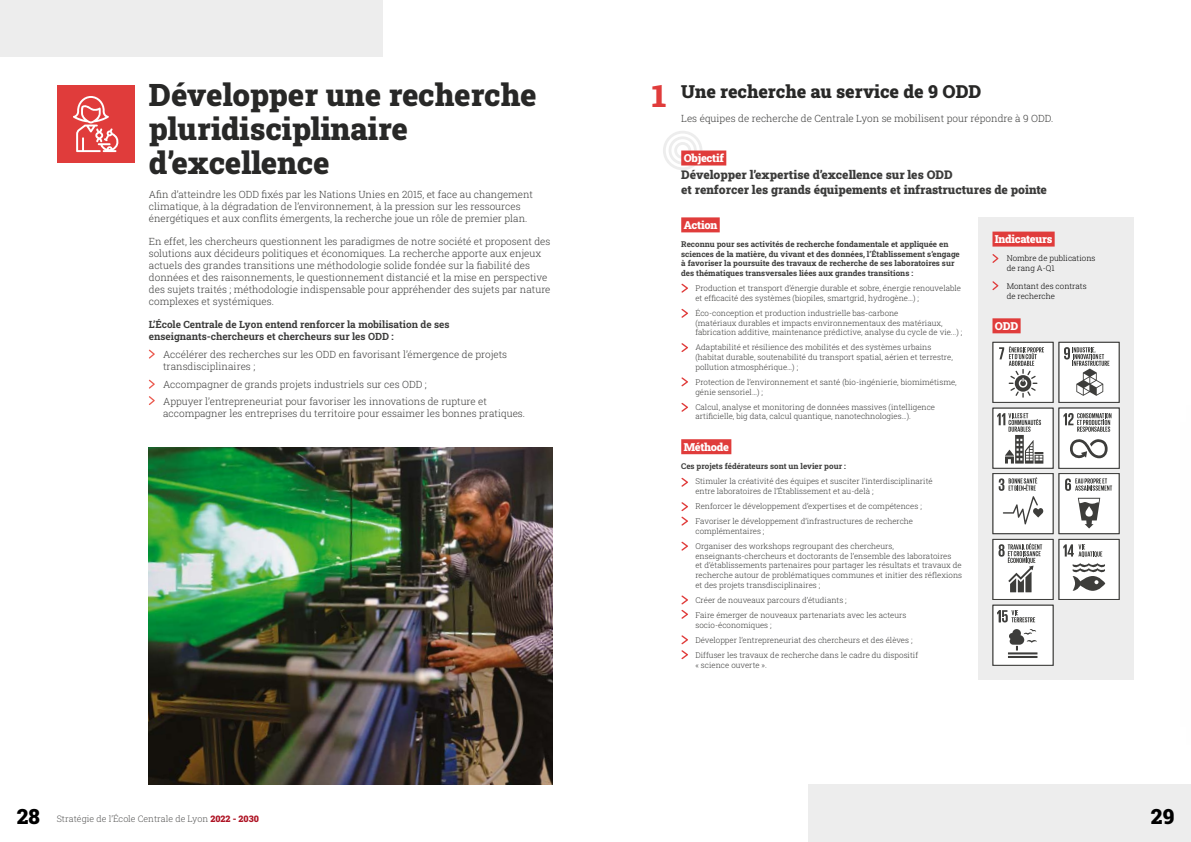
<style>
.page{position:relative;width:1191px;height:842px;background:#fff}
.page>*{position:absolute;margin:0;border:0;box-sizing:border-box;transform-origin:0 0}
.t1{font:900 31px/34px "Roboto Slab";color:#282827}
.t2{font:900 31px "Roboto Slab";color:#e03c3b}
.t3{font:900 21px "Roboto Slab";color:#000}
.t4{font:900 18px "Roboto Slab";color:#282827}
.t5{font:900 12px/14.4px "Roboto Slab";color:#3c3c3b}
.t6{font:900 11px "Roboto Slab";letter-spacing:-.02em;color:#fff}
.t7{font:300 10px/12px "Roboto Slab";color:#3c3c3b}
.t8{font:700 10px/12px "Roboto Slab";color:#3c3c3b}
.t9{font:300 9px "Roboto Slab";color:#575756}
.t10{font:300 8px/9.6px "Roboto Slab";color:#3c3c3b}
.t11{font:700 8px/9.6px "Roboto Slab";color:#3c3c3b}
.t12{font:300 8px/9.6px "Roboto Slab";color:#000}
.s1{font-weight:900;color:#ae1324}
</style>
<div class="page">
<div style="left:808px;top:785px;width:383px;height:57px;background:#ededed"></div>
<div style="left:0;top:0;width:383px;height:57px;background:#ededed"></div>
<div style="left:1154px;top:331px;width:37px;height:487px;background:#000;opacity:.75"></div>
<div style="left:57px;top:85px;width:78px;height:78px;background:#e03c3b"></div>
<img style="left:149px;top:448px;width:403px;height:337px">
<svg style="left:663px;top:131px;width:39px;height:39px"></svg>
<div style="left:681px;top:150px;width:45px;height:15px;background:#e03c3b"></div>
<div style="left:681px;top:217px;width:38px;height:15px;background:#e03c3b"></div>
<div style="left:681px;top:439px;width:50px;height:15px;background:#e03c3b"></div>
<svg style="left:681px;top:284px;width:7px;height:9px"></svg>
<div style="left:978px;top:217px;width:155px;height:462px;background:#ededed"></div>
<div style="left:992px;top:232px;width:62px;height:15px;background:#e03c3b"></div>
<div style="left:992px;top:318px;width:28px;height:15px;background:#e03c3b"></div>
<svg style="left:681px;top:309px;width:7px;height:9px"></svg>
<svg style="left:681px;top:343px;width:7px;height:9px"></svg>
<svg style="left:681px;top:377px;width:7px;height:9px"></svg>
<svg style="left:681px;top:403px;width:7px;height:9px"></svg>
<svg style="left:992px;top:254px;width:6px;height:9px"></svg>
<svg style="left:992px;top:281px;width:6px;height:9px"></svg>
<svg style="left:149px;top:350px;width:6px;height:9px"></svg>
<svg style="left:149px;top:380px;width:6px;height:9px"></svg>
<svg style="left:73px;top:96px;width:46px;height:56px"></svg>
<svg style="left:149px;top:396px;width:6px;height:9px"></svg>
<svg style="left:681px;top:478px;width:7px;height:9px"></svg>
<svg style="left:681px;top:502px;width:7px;height:9px"></svg>
<svg style="left:681px;top:517px;width:7px;height:9px"></svg>
<svg style="left:681px;top:542px;width:7px;height:9px"></svg>
<svg style="left:681px;top:595px;width:7px;height:9px"></svg>
<svg style="left:681px;top:610px;width:7px;height:9px"></svg>
<svg style="left:681px;top:635px;width:7px;height:9px"></svg>
<svg style="left:681px;top:650px;width:7px;height:9px"></svg>
<div style="left:1058px;top:408px;width:61px;height:61px;background:#fff;border:1px solid #3d3d3b"></div>
<svg style="left:1070px;top:439px;width:37px;height:20px"></svg>
<svg style="left:1063px;top:413px;width:48px;height:19px"></svg>
<div style="left:992px;top:342px;width:61px;height:61px;background:#fff;border:1px solid #3d3d3b"></div>
<svg style="left:999px;top:346px;width:45px;height:52px"></svg>
<div style="left:1058px;top:473px;width:61px;height:61px;background:#fff;border:1px solid #3d3d3b"></div>
<svg style="left:1077px;top:498px;width:23px;height:30px"></svg>
<svg style="left:1065px;top:478px;width:47px;height:13px"></svg>
<div style="left:1058px;top:342px;width:61px;height:61px;background:#fff;border:1px solid #3d3d3b"></div>
<svg style="left:1064px;top:347px;width:45px;height:49px"></svg>
<div style="left:992px;top:408px;width:61px;height:61px;background:#fff;border:1px solid #3d3d3b"></div>
<svg style="left:997px;top:413px;width:46px;height:51px"></svg>
<div style="left:992px;top:473px;width:61px;height:61px;background:#fff;border:1px solid #3d3d3b"></div>
<svg style="left:998px;top:477px;width:45px;height:47px"></svg>
<div style="left:992px;top:539px;width:61px;height:61px;background:#fff;border:1px solid #3d3d3b"></div>
<svg style="left:998px;top:543px;width:44px;height:49px"></svg>
<div style="left:1058px;top:539px;width:61px;height:61px;background:#fff;border:1px solid #3d3d3b"></div>
<svg style="left:1072px;top:563px;width:33px;height:28px"></svg>
<svg style="left:1063px;top:544px;width:39px;height:13px"></svg>
<div style="left:992px;top:605px;width:61px;height:61px;background:#fff;border:1px solid #3d3d3b"></div>
<hr style="left:1008px;top:652px;width:29px;height:2px;background:#3d3d3b">
<hr style="left:1008px;top:656px;width:29px;height:2px;background:#3d3d3b">
<svg style="left:1009px;top:629px;width:27px;height:21px"></svg>
<svg style="left:997px;top:610px;width:38px;height:12px"></svg>
<h1 class="t1" style="left:149px;top:77px;width:389px">Développer une recherche pluridisciplinaire d’excellence</h1>
<p class="t7" style="left:149px;top:188px;width:386px">Afin d’atteindre les ODD fixés par les Nations Unies en 2015, et face au changement climatique, à la dégradation de l’environnement, à la pression sur les ressources énergétiques et aux conflits émergents, la recherche joue un rôle de premier plan.</p>
<p class="t7" style="left:149px;top:235px;width:403px">En effet, les chercheurs questionnent les paradigmes de notre société et proposent des solutions aux décideurs politiques et économiques. La recherche apporte aux enjeux actuels des grandes transitions une méthodologie solide fondée sur la fiabilité des données et des raisonnements, le questionnement distancié et la mise en perspective des sujets traités ; méthodologie indispensable pour appréhender des sujets par nature complexes et systémiques.</p>
<p class="t8" style="left:149px;top:318px;width:302px">L’École Centrale de Lyon entend renforcer la mobilisation de ses enseignants-chercheurs et chercheurs sur les ODD :</p>
<p class="t7" style="left:163px;top:348px;width:346px">Accélérer des recherches sur les ODD en favorisant l’émergence de projets transdisciplinaires ;</p>
<p class="t7" style="left:163px;top:375px;width:325px;line-height:17.7px">Accompagner de grands projets industriels sur ces ODD ;<br>Appuyer l’entrepreneuriat pour favoriser les innovations de rupture et</p>
<p class="t7" style="left:163px;top:407px;width:363px">accompagner les entreprises du territoire pour essaimer les bonnes pratiques.</p>
<h1 class="t2" style="left:652px;top:75px;width:16px">1</h1>
<h3 class="t4" style="left:681px;top:80px;width:302px">Une recherche au service de 9 ODD</h3>
<p class="t7" style="left:681px;top:112px;width:373px">Les équipes de recherche de Centrale Lyon se mobilisent pour répondre à 9 ODD.</p>
<h3 class="t6" style="left:683px;top:150px;width:42px">Objectif</h3>
<h3 class="t5" style="left:681px;top:167px;width:367px">Développer l’expertise d’excellence sur les ODD<br>et renforcer les grands équipements et infrastructures de pointe</h3>
<h3 class="t6" style="left:683px;top:217px;width:35px">Action</h3>
<p class="t11" style="left:681px;top:239px;width:280px">Reconnu pour ses activités de recherche fondamentale et appliquée en sciences de la matière, du vivant et des données, l’Établissement s’engage à favoriser la poursuite des travaux de recherche de ses laboratoires sur des thématiques transversales liées aux grandes transitions :</p>
<p class="t10" style="left:695px;top:283px;width:267px">Production et transport d’énergie durable et sobre, énergie renouvelable et efficacité des systèmes (biopiles, smartgrid, hydrogène…) ;</p>
<p class="t10" style="left:695px;top:308px;width:268px">Éco-conception et production industrielle bas-carbone<br>(matériaux durables et impacts environnementaux des matériaux, fabrication additive, maintenance prédictive, analyse du cycle de vie...) ;</p>
<p class="t10" style="left:695px;top:342px;width:259px">Adaptabilité et résilience des mobilités et des systèmes urbains (habitat durable, soutenabilité du transport spatial, aérien et terrestre, pollution atmosphérique…) ;</p>
<p class="t10" style="left:695px;top:377px;width:263px">Protection de l’environnement et santé (bio-ingénierie, biomimétisme, génie sensoriel…) ;</p>
<p class="t10" style="left:695px;top:402px;width:241px">Calcul, analyse et monitoring de données massives (intelligence artificielle, big data, calcul quantique, nanotechnologies…).</p>
<h3 class="t6" style="left:683px;top:439px;width:47px">Méthode</h3>
<p class="t11" style="left:681px;top:461px;width:166px">Ces projets fédérateurs sont un levier pour :</p>
<p class="t10" style="left:695px;top:476px;width:239px">Stimuler la créativité des équipes et susciter l’interdisciplinarité entre laboratoires de l’Établissement et au-delà ;</p>
<p class="t10" style="left:695px;top:498px;width:228px;line-height:15.3px">Renforcer le développement d’expertises et de compétences ;<br>Favoriser le développement d’infrastructures de recherche</p>
<p class="t10" style="left:695px;top:523px;width:200px;line-height:15.3px">complémentaires ;<br>Organiser des workshops regroupant des chercheurs,</p>
<p class="t10" style="left:695px;top:551px;width:268px">enseignants-chercheurs et doctorants de l’ensemble des laboratoires<br>et d’établissements partenaires pour partager les résultats et travaux de recherche autour de problématiques communes et initier des réflexions et des projets transdisciplinaires ;</p>
<p class="t10" style="left:695px;top:592px;width:212px;line-height:15.3px">Créer de nouveaux parcours d’étudiants ;<br>Faire émerger de nouveaux partenariats avec les acteurs</p>
<p class="t10" style="left:695px;top:617px;width:224px;line-height:15.3px">socio-économiques ;<br>Développer l’entrepreneuriat des chercheurs et des élèves ;<br>Diffuser les travaux de recherche dans le cadre du dispositif</p>
<p class="t10" style="left:695px;top:660px;width:73px">« science ouverte ».</p>
<h3 class="t6" style="left:995px;top:232px;width:59px">Indicateurs</h3>
<p class="t12" style="left:1006px;top:253px;width:90px">Nombre de publications de rang A-Q1</p>
<p class="t12" style="left:1006px;top:281px;width:82px">Montant des contrats de recherche</p>
<h3 class="t6" style="left:995px;top:318px;width:25px">ODD</h3>
<h2 class="t3" style="left:17px;top:802px;width:25px">28</h2>
<p class="t9" style="left:57px;top:812px;width:204px">Stratégie de l’École Centrale de Lyon <span class="s1">2022 - 2030</span></p>
<h2 class="t3" style="left:1151px;top:802px;width:25px">29</h2>
</div>
